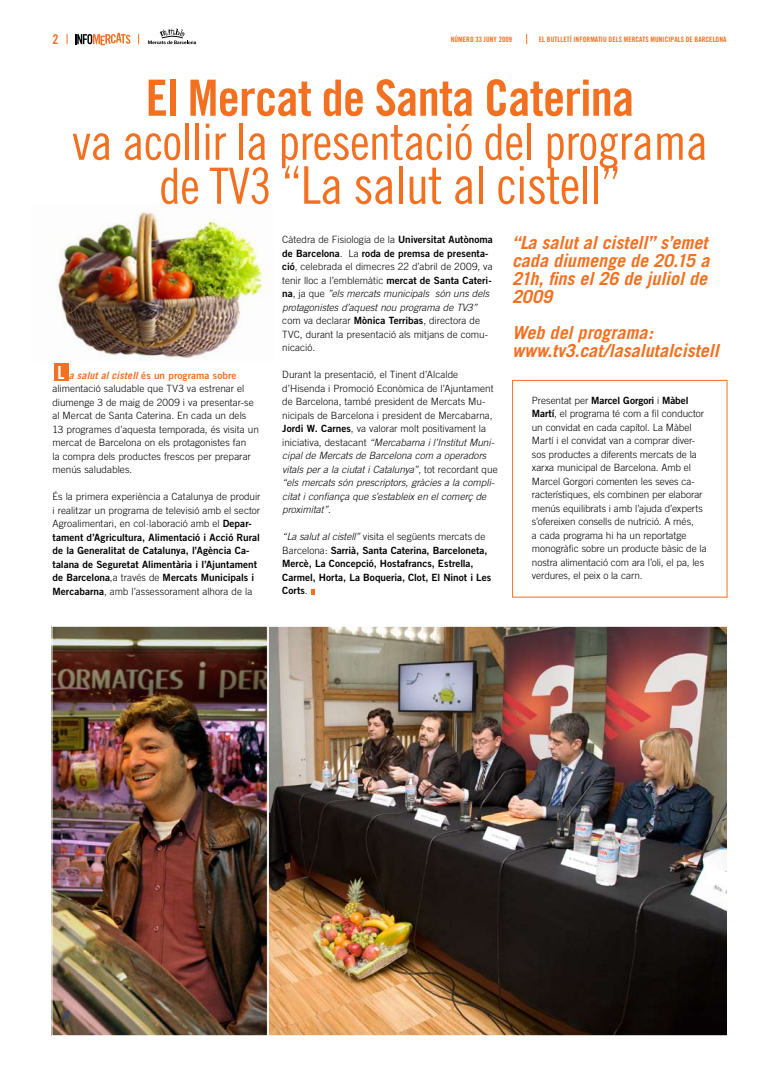
<style>
.page{position:relative;width:780px;height:1083px;background:#fff}
.page>*{position:absolute;margin:0;border:0;box-sizing:border-box;transform-origin:0 0}
.t1{font:52px "Trade Gothic Cond Eighteen";letter-spacing:-.015em;color:#f37021}
.t2{font:50px "Trade Gothic Cond Eighteen";letter-spacing:-.015em;color:#f37021}
.t3{font:50px "Trade Gothic Bold Cond Twenty";letter-spacing:-.015em;color:#f37021}
.t4{font:italic 700 18px/18px "Trade Gothic";letter-spacing:-.005em;color:#f37021}
.t5{font:18px "Trade Gothic Bold Cond Twenty";color:#fff}
.t6{font:13.5px "Trade Gothic Bold Cond Twenty";color:#f37021}
.t7{font:300 10px/13.5px "Trade Gothic";color:#000}
.t8{font:10px/13.5px "Trade Gothic Bold Two";color:#000}
.t9{font:10px "Trade Gothic Bold Two";letter-spacing:.01em;color:#f37021}
.t10{font:7.4px "Trade Gothic Bold Cond Twenty";letter-spacing:.01em;color:#f37021}
.s1{font-size:50px}
.s2{font-family:"Trade Gothic";font-weight:700;font-style:italic}
.s3{font-family:"Trade Gothic Bold Two";font-weight:400}
.s4{font-family:"Trade Gothic";font-weight:300}
.s5{font-style:italic}
</style>
<div class="page">
<svg style="left:148px;top:29px;width:48px;height:15px"></svg>
<svg style="left:75px;top:33px;width:55px;height:12px"></svg>
<img style="left:57px;top:211px;width:212px;height:149px">
<img style="left:53px;top:628px;width:673px;height:406px">
<div style="left:51px;top:626px;width:217px;height:410px;border:1px solid #fff"></div>
<div style="left:54px;top:364px;width:14px;height:17px;background:#f37021"></div>
<svg style="left:311px;top:589px;width:4px;height:6px"></svg>
<div style="left:512px;top:380px;width:215px;height:218px;border:1px solid #f37021"></div>
<h3 class="t6" style="left:52px;top:31px;width:7px">2</h3>
<p class="t10" style="left:450px;top:34px;width:63px">NÚMERO 33 JUNY 2009</p>
<p class="t10" style="left:539px;top:34px;width:189px">EL BUTLLETÍ INFORMATIU DELS MERCATS MUNICIPALS DE BARCELONA</p>
<h2 class="t3" style="left:146px;top:68px;width:490px">El Mercat de Santa Caterina</h2>
<h2 class="t2" style="left:72px;top:112px;width:637px">va acollir la presentació del programa</h2>
<h1 class="t1" style="left:159px;top:154px;width:464px"><span class="s1">de TV3</span> “La salut al cistell”</h1>
<h3 class="t5" style="left:58px;top:362px;width:9px">L</h3>
<p class="t9" style="left:69px;top:369px;width:169px"><span class="s2">a salut al cistell</span> és un programa sobre</p>
<p class="t7" style="left:52px;top:382px;width:208px">alimentació saludable que TV3 va estrenar el diumenge 3 de maig de 2009 i va presentar-se al Mercat de Santa Caterina. En cada un dels 13 programes d’aquesta temporada, és visita un mercat de Barcelona on els protagonistes fan<br>la compra dels productes frescos per preparar menús saludables.</p>
<p class="t7" style="left:52px;top:490px;width:210px;text-align:justify">És la primera experiència a Catalunya de produir i realitzar un programa de televisió amb el sector Agroalimentari, en col·laboració amb el <span class="s3">Depar-</span></p>
<p class="t8" style="left:52px;top:530px;width:209px">tament d’Agricultura, Alimentació i Acció Rural de la Generalitat de Catalunya, l’Agència Ca&shy;talana de Seguretat Alimentària i l’Ajuntament de Barcelona<span class="s4">,a través de</span> Mercats Municipals i</p>
<p class="t7" style="left:52px;top:584px;width:201px"><span class="s3">Mercabarna</span>, amb l’assessorament alhora de la</p>
<p class="t7" style="left:282px;top:233px;width:212px">Càtedra de Fisiologia de la <span class="s3">Universitat Autònoma</span></p>
<p class="t8" style="left:282px;top:246px;width:208px">de Barcelona<span class="s4">. La</span> roda de premsa de presenta-</p>
<p class="t7" style="left:282px;top:260px;width:212px"><span class="s3">ció</span>, celebrada el dimecres 22 d’abril de 2009, va tenir lloc a l’emblemàtic <span class="s3">mercat de Santa Cateri&shy;na</span>, ja que <span class="s5">”els mercats municipals són uns dels protagonistes d’aquest nou programa de TV3” </span>com va declarar <span class="s3">Mònica Terribas</span>, directora de TVC, durant la presentació als mitjans de comu&shy;nicació.</p>
<p class="t7" style="left:282px;top:368px;width:217px">Durant la presentació, el Tinent d’Alcalde d’Hisenda i Promoció Econòmica de l’Ajuntament de Barcelona, també president de Mercats Mu&shy;nicipals de Barcelona i president de Mercabarna, <span class="s3">Jordi W. Carnes</span>, va valorar molt positivament la iniciativa, destacant <span class="s5">“Mercabarna i l’Institut Muni&shy;cipal de Mercats de Barcelona com a operadors vitals per a la ciutat i Catalunya”</span>, tot recordant que <span class="s5">“els mercats són prescriptors, gràcies a la compli&shy;citat i confiança que s’estableix en el comerç de proximitat”</span>.</p>
<p class="t7" style="left:282px;top:530px;width:205px"><span class="s5">“La salut al cistell”</span> visita el següents mercats de</p>
<p class="t8" style="left:282px;top:543px;width:210px"><span class="s4">Barcelona:</span> Sarrià, Santa Caterina, Barceloneta, Mercè, La Concepció, Hostafrancs, Estrella, Carmel, Horta, La Boqueria, Clot, El Ninot i Les Corts<span class="s4">.</span></p>
<h3 class="t4" style="left:512px;top:233px;width:199px">“La salut al cistell” s’emet cada diumenge de 20.15 a<br>21h, fins el 26 de juliol de<br>2009</h3>
<h3 class="t4" style="left:512px;top:323px;width:208px">Web del programa: www.tv3.cat/lasalutalcistell</h3>
<p class="t8" style="left:532px;top:393px;width:158px"><span class="s4">Presentat per</span> Marcel Gorgori <span class="s4">i</span> Màbel</p>
<p class="t7" style="left:532px;top:407px;width:176px"><span class="s3">Martí</span>, el programa té com a fil conductor un convidat en cada capítol. La Màbel Martí i el convidat van a comprar diver&shy;sos productes a diferents mercats de la xarxa municipal de Barcelona. Amb el Marcel Gorgori comenten les seves ca&shy;racterístiques, els combinen per elaborar menús equilibrats i amb l’ajuda d’experts s’ofereixen consells de nutrició. A més,<br>a cada programa hi ha un reportatge monogràfic sobre un producte bàsic de la nostra alimentació com ara l’oli, el pa, les verdures, el peix o la carn.</p>
</div>
